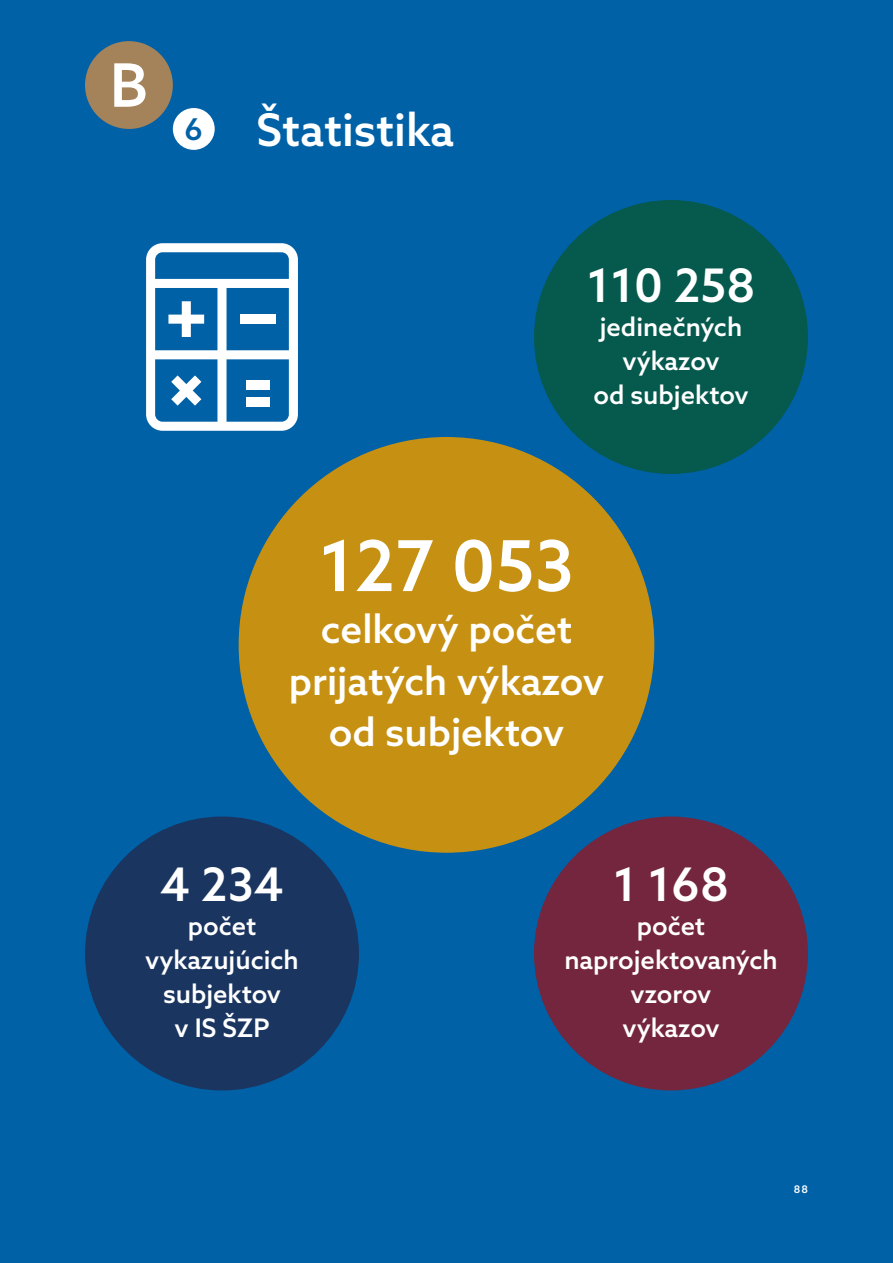
<style>
.page{position:relative;width:893px;height:1263px;background:#0061a7}
.page>*{position:absolute;margin:0;border:0;box-sizing:border-box;transform-origin:0 0}
.t1{font:500 70.2px "Azo Sans";color:#fff}
.t2{font:500 60px "Azo Sans";color:#fff}
.t3{font:500 46.2px "Azo Sans";color:#fff}
.t4{font:500 45px "Azo Sans";color:#fff}
.t5{font:500 38.85px/51.8px "Azo Sans";color:#fff;text-align:center}
.t6{font:500 30px "Azo Sans";color:#0061a7}
.t7{font:500 25.5px/34px "Azo Sans";color:#fff;text-align:center}
.t8{font:500 10.5px "Azo Sans";color:#fff}
</style>
<div class="page">
<div style="left:85px;top:816px;width:274px;height:274px;background:#1a355f;border-radius:50%"></div>
<div style="left:239px;top:437px;width:415px;height:416px;background:#c69113;border-radius:50%"></div>
<div style="left:534px;top:816px;width:274px;height:274px;background:#73263d;border-radius:50%"></div>
<div style="left:534px;top:200px;width:274px;height:274px;background:#06594d;border-radius:50%"></div>
<svg style="left:146px;top:243px;width:152px;height:188px"></svg>
<div style="left:85px;top:41px;width:88px;height:88px;background:#a5835a;border-radius:50%"></div>
<div style="left:173px;top:108px;width:42px;height:42px;background:#fff;border-radius:50%"></div>
<h2 class="t2" style="left:110px;top:46px;width:40px">B</h2>
<p class="t6" style="left:185px;top:109px;width:20px">6</p>
<h3 class="t4" style="left:256px;top:100px;width:199px">Štatistika</h3>
<h3 class="t3" style="left:587px;top:255px;width:170px">110 258</h3>
<p class="t7" style="left:593px;top:309px;width:157px">jedinečných výkazov<br>od subjektov</p>
<h1 class="t1" style="left:319px;top:520px;width:256px">127 053</h1>
<h3 class="t5" style="left:289px;top:602px;width:317px">celkový počet prijatých výkazov od subjektov</h3>
<h3 class="t3" style="left:160px;top:854px;width:125px">4 234</h3>
<p class="t7" style="left:145px;top:908px;width:155px">počet vykazujúcich subjektov<br>v IS ŠZP</p>
<h3 class="t3" style="left:613px;top:854px;width:117px">1 168</h3>
<p class="t7" style="left:564px;top:908px;width:215px">počet naprojektovaných vzorov<br>výkazov</p>
<p class="t8" style="left:794px;top:1182px;width:16px">88</p>
</div>
